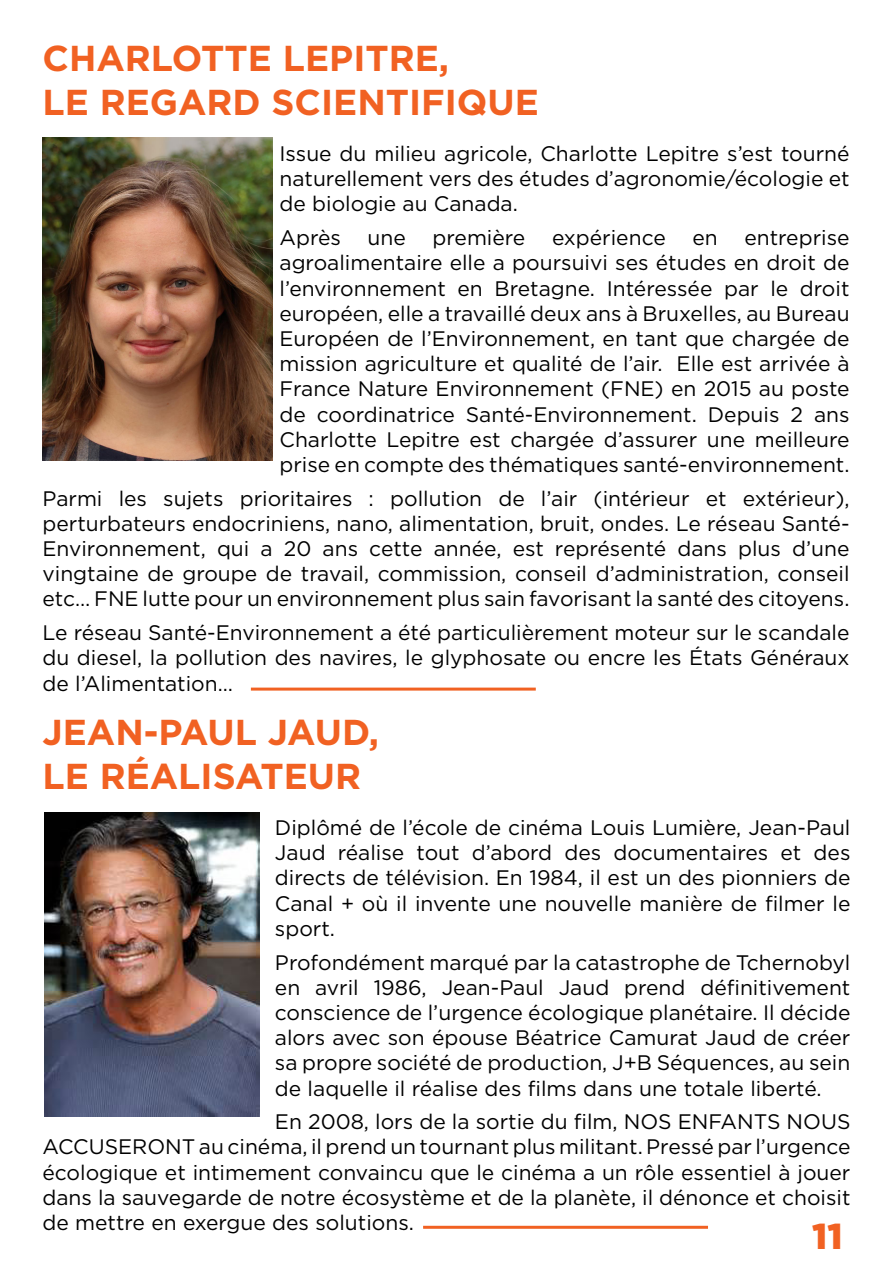
<style>
.page{position:relative;width:893px;height:1263px;background:#fff}
.page>*{position:absolute;margin:0;border:0;box-sizing:border-box;transform-origin:0 0}
.t1{font:700 36px/43.2px "Gotham";color:#f16122}
.t2{font:900 36px "Gotham";color:#f16122}
.t3{font:21px/25.2px "Gotham";color:#000;text-align:justify}
</style>
<div class="page">
<img style="left:45px;top:812px;width:215px;height:304px">
<img style="left:43px;top:137px;width:229px;height:324px">
<hr style="left:251px;top:688px;width:285px;height:3px;background:#f16122">
<hr style="left:423px;top:1226px;width:285px;height:3px;background:#f16122">
<h1 class="t1" style="left:43px;top:37px;width:80px">CHARLOTTE</h1>
<h1 class="t1" style="left:283px;top:37px;width:23px">LEPITRE</h1>
<h1 class="t1" style="left:43px;top:37px;width:498px;text-indent:396px">,<br>LE REGARD SCIENTIFIQUE</h1>
<p class="t3" style="left:280px;top:141px;width:572px">Issue du milieu agricole, Charlotte Lepitre s’est tourné naturellement vers des études d’agronomie/écologie et de biologie au Canada.</p>
<p class="t3" style="left:280px;top:225px;width:63px">Après</p>
<p class="t3" style="left:368px;top:225px;width:40px">une</p>
<p class="t3" style="left:433px;top:225px;width:94px">première</p>
<p class="t3" style="left:552px;top:225px;width:115px">expérience</p>
<p class="t3" style="left:692px;top:225px;width:27px">en</p>
<p class="t3" style="left:280px;top:225px;width:572px;text-indent:465px">entreprise agroalimentaire elle a poursuivi ses études en droit de l’environnement en Bretagne. Intéressée par le droit européen, elle a travaillé deux ans à Bruxelles, au Bureau Européen de l’Environnement, en tant que chargée de mission agriculture et qualité de l’air. Elle est arrivée à France Nature Environnement (FNE) en 2015 au poste de coordinatrice Santé-Environnement. Depuis 2 ans Charlotte Lepitre est chargée d’assurer une meilleure prise en compte des thématiques santé-environnement.</p>
<p class="t3" style="left:43px;top:485px;width:809px">Parmi les sujets prioritaires : pollution de l’air (intérieur et extérieur), perturbateurs endocriniens, nano, alimentation, bruit, ondes. Le réseau Santé-Environnement, qui a 20 ans cette année, est représenté dans plus d’une vingtaine de groupe de travail, commission, conseil d’administration, conseil etc… FNE lutte pour un environnement plus sain favorisant la santé des citoyens.</p>
<p class="t3" style="left:43px;top:620px;width:809px">Le réseau Santé-Environnement a été particulièrement moteur sur le scandale du diesel, la pollution des navires, le glyphosate ou encre les États Généraux de l’Alimentation…</p>
<h1 class="t1" style="left:43px;top:711px;width:47px">JEAN</h1>
<h1 class="t1" style="left:144px;top:711px;width:40px">-PAUL</h1>
<h1 class="t1" style="left:268px;top:711px;width:26px">JAUD</h1>
<h1 class="t1" style="left:369px;top:711px;width:12px">,</h1>
<h1 class="t1" style="left:43px;top:754px;width:320px">LE RÉALISATEUR</h1>
<p class="t3" style="left:275px;top:814px;width:577px">Diplômé de l’école de cinéma Louis Lumière, Jean-Paul Jaud réalise tout d’abord des documentaires et des directs de télévision. En 1984, il est un des pionniers de Canal + où il invente une nouvelle manière de filmer le sport.</p>
<p class="t3" style="left:275px;top:949px;width:577px">Profondément marqué par la catastrophe de Tchernobyl en avril 1986, Jean-Paul Jaud prend définitivement conscience de l’urgence écologique planétaire. Il décide alors avec son épouse Béatrice Camurat Jaud de créer sa propre société de production, J+B Séquences, au sein de laquelle il réalise des films dans une totale liberté.</p>
<p class="t3" style="left:43px;top:1109px;width:809px;text-indent:232px">En 2008, lors de la sortie du film, NOS ENFANTS NOUS ACCUSERONT au cinéma, il prend un tournant plus militant. Pressé par l’urgence écologique et intimement convaincu que le cinéma a un rôle essentiel à jouer dans la sauvegarde de notre écosystème et de la planète, il dénonce et choisit de mettre en exergue des solutions.</p>
<h1 class="t2" style="left:812px;top:1212px;width:32px">11</h1>
</div>
